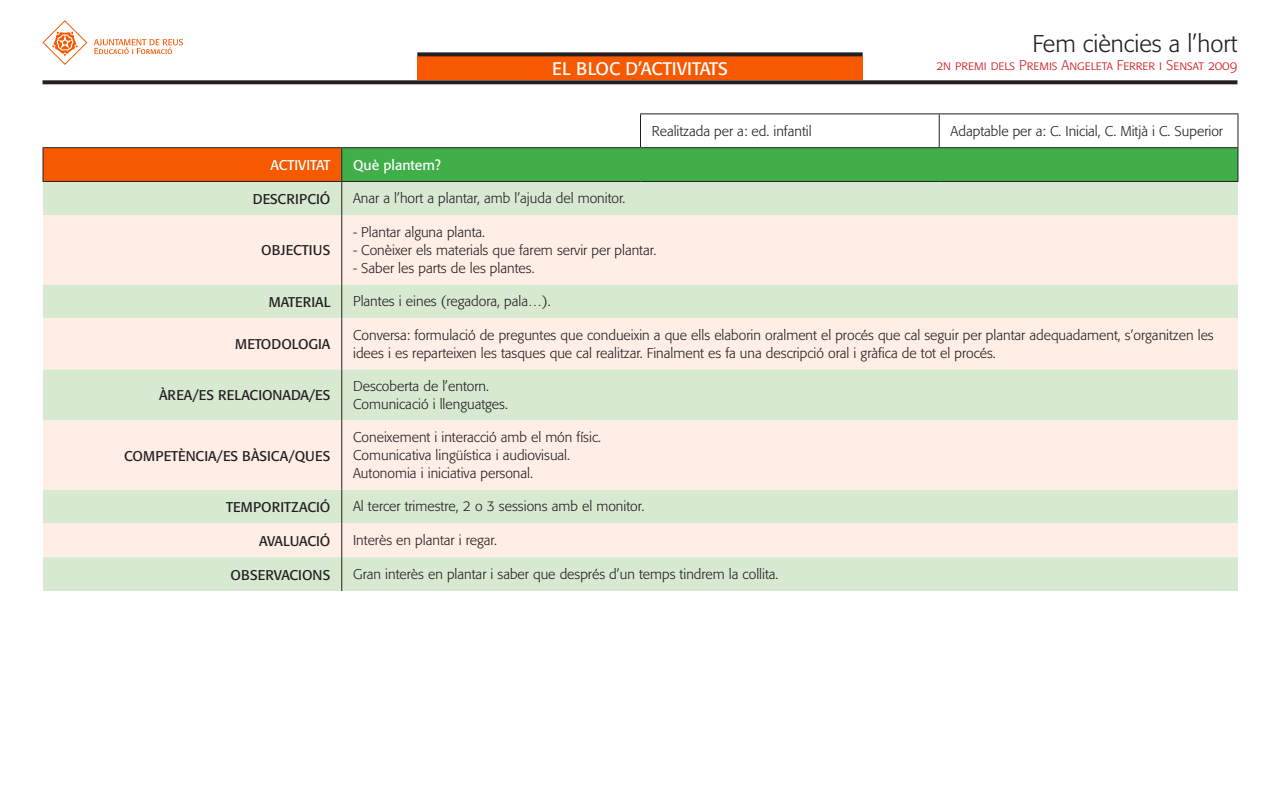
<style>
.page{position:relative;width:1280px;height:800px;background:#fff}
.page>*{position:absolute;margin:0;border:0;box-sizing:border-box;transform-origin:0 0}
.t1{font:300 24px "Formata";color:#231f20}
.t2{font:18px "Formata Regular SC";color:#fff}
.t3{font:300 14px/18px "Formata";color:#231f20}
.t4{font:14px "Formata";color:#231f20}
.t5{font:14px "Formata Light SC";color:#d1232a}
.t6{font:14px "Formata";color:#fff}
</style>
<div class="page">
<div style="left:417px;top:56px;width:446px;height:24px;background:#f75900"></div>
<svg style="left:94px;top:39px;width:89px;height:15px"></svg>
<svg style="left:42px;top:20px;width:46px;height:45px"></svg>
<div style="left:43px;top:148px;width:299px;height:33px;background:#f75900"></div>
<div style="left:342px;top:148px;width:896px;height:33px;background:#40ae49"></div>
<div style="left:43px;top:182px;width:1195px;height:409px;background:#d8e9d2"></div>
<svg style="left:43px;top:215px;width:1195px;height:342px;background:#f0ecdf"></svg>
<hr style="left:640px;top:113px;width:299px;height:1px;background:#231f20">
<hr style="left:640px;top:114px;width:1px;height:33px;background:#231f20">
<hr style="left:939px;top:113px;width:299px;height:1px;background:#231f20">
<hr style="left:939px;top:114px;width:1px;height:33px;background:#231f20">
<hr style="left:1237px;top:114px;width:1px;height:33px;background:#231f20">
<hr style="left:43px;top:147px;width:299px;height:1px;background:#231f20">
<hr style="left:43px;top:148px;width:1px;height:33px;background:#231f20">
<hr style="left:342px;top:147px;width:298px;height:1px;background:#231f20">
<hr style="left:341px;top:148px;width:1px;height:33px;background:#231f20">
<hr style="left:640px;top:147px;width:299px;height:1px;background:#231f20">
<hr style="left:939px;top:147px;width:299px;height:1px;background:#231f20">
<hr style="left:1237px;top:148px;width:1px;height:33px;background:#231f20">
<hr style="left:43px;top:181px;width:299px;height:1px;background:#231f20">
<hr style="left:342px;top:181px;width:298px;height:1px;background:#231f20">
<hr style="left:640px;top:181px;width:299px;height:1px;background:#231f20">
<hr style="left:939px;top:181px;width:299px;height:1px;background:#231f20">
<hr style="left:342px;top:182px;width:1px;height:33px;background:#231f20">
<hr style="left:342px;top:215px;width:1px;height:69px;background:#231f20">
<hr style="left:342px;top:284px;width:1px;height:34px;background:#231f20">
<hr style="left:342px;top:318px;width:1px;height:51px;background:#231f20">
<hr style="left:342px;top:369px;width:1px;height:51px;background:#231f20">
<hr style="left:342px;top:420px;width:1px;height:70px;background:#231f20">
<hr style="left:342px;top:490px;width:1px;height:33px;background:#231f20">
<hr style="left:342px;top:523px;width:1px;height:34px;background:#231f20">
<hr style="left:342px;top:557px;width:1px;height:34px;background:#231f20">
<svg style="left:43px;top:80px;width:1194px;height:4px;background:#343031"></svg>
<svg style="left:417px;top:52px;width:446px;height:4px;background:#373334"></svg>
<p class="t2" style="left:552px;top:58px;width:177px">EL BLOC D’ACTIVITATS</p>
<h1 class="t1" style="left:1032px;top:29px;width:207px">Fem ciències a l’hort</h1>
<p class="t5" style="left:936px;top:57px;width:303px">2n premi dels Premis Angeleta Ferrer i Sensat 2009</p>
<p class="t3" style="left:652px;top:122px;width:161px">Realitzada per a: ed. infantil</p>
<p class="t3" style="left:951px;top:122px;width:274px">Adaptable per a: C. Inicial, C. Mitjà i C. Superior</p>
<p class="t6" style="left:271px;top:157px;width:61px">ACTIVITAT</p>
<p class="t6" style="left:353px;top:157px;width:89px">Què plantem?</p>
<p class="t4" style="left:253px;top:190px;width:79px">DESCRIPCIÓ</p>
<p class="t3" style="left:353px;top:189px;width:274px">Anar a l’hort a plantar, amb l’ajuda del monitor.</p>
<p class="t4" style="left:261px;top:242px;width:71px">OBJECTIUS</p>
<p class="t3" style="left:353px;top:223px;width:134px">- Plantar alguna planta.</p>
<p class="t3" style="left:353px;top:241px;width:305px">- Conèixer els materials que farem servir per plantar.</p>
<p class="t3" style="left:353px;top:259px;width:183px">- Saber les parts de les plantes.</p>
<p class="t4" style="left:269px;top:293px;width:63px">MATERIAL</p>
<p class="t3" style="left:353px;top:292px;width:199px">Plantes i eines (regadora, pala…).</p>
<p class="t4" style="left:235px;top:336px;width:97px">METODOLOGIA</p>
<p class="t3" style="left:353px;top:326px;width:862px">Conversa: formulació de preguntes que condueixin a que ells elaborin oralment el procés que cal seguir per plantar adequadament, s’organitzen les idees i es reparteixen les tasques que cal realitzar. Finalment es fa una descripció oral i gràfica de tot el procés.</p>
<p class="t4" style="left:159px;top:387px;width:173px">ÀREA/ES RELACIONADA/ES</p>
<p class="t3" style="left:353px;top:377px;width:156px">Descoberta de l’entorn.<br>Comunicació i llenguatges.</p>
<p class="t4" style="left:124px;top:447px;width:208px">COMPETÈNCIA/ES BÀSICA/QUES</p>
<p class="t3" style="left:353px;top:429px;width:249px">Coneixement i interacció amb el món físic.<br>Comunicativa lingüística i audiovisual.<br>Autonomia i iniciativa personal.</p>
<p class="t4" style="left:226px;top:499px;width:106px">TEMPORITZACIÓ</p>
<p class="t3" style="left:353px;top:498px;width:293px">Al tercer trimestre, 2 o 3 sessions amb el monitor.</p>
<p class="t4" style="left:259px;top:532px;width:73px">AVALUACIÓ</p>
<p class="t3" style="left:353px;top:531px;width:145px">Interès en plantar i regar.</p>
<p class="t4" style="left:231px;top:566px;width:101px">OBSERVACIONS</p>
<p class="t3" style="left:353px;top:565px;width:427px">Gran interès en plantar i saber que després d’un temps tindrem la collita.</p>
</div>
